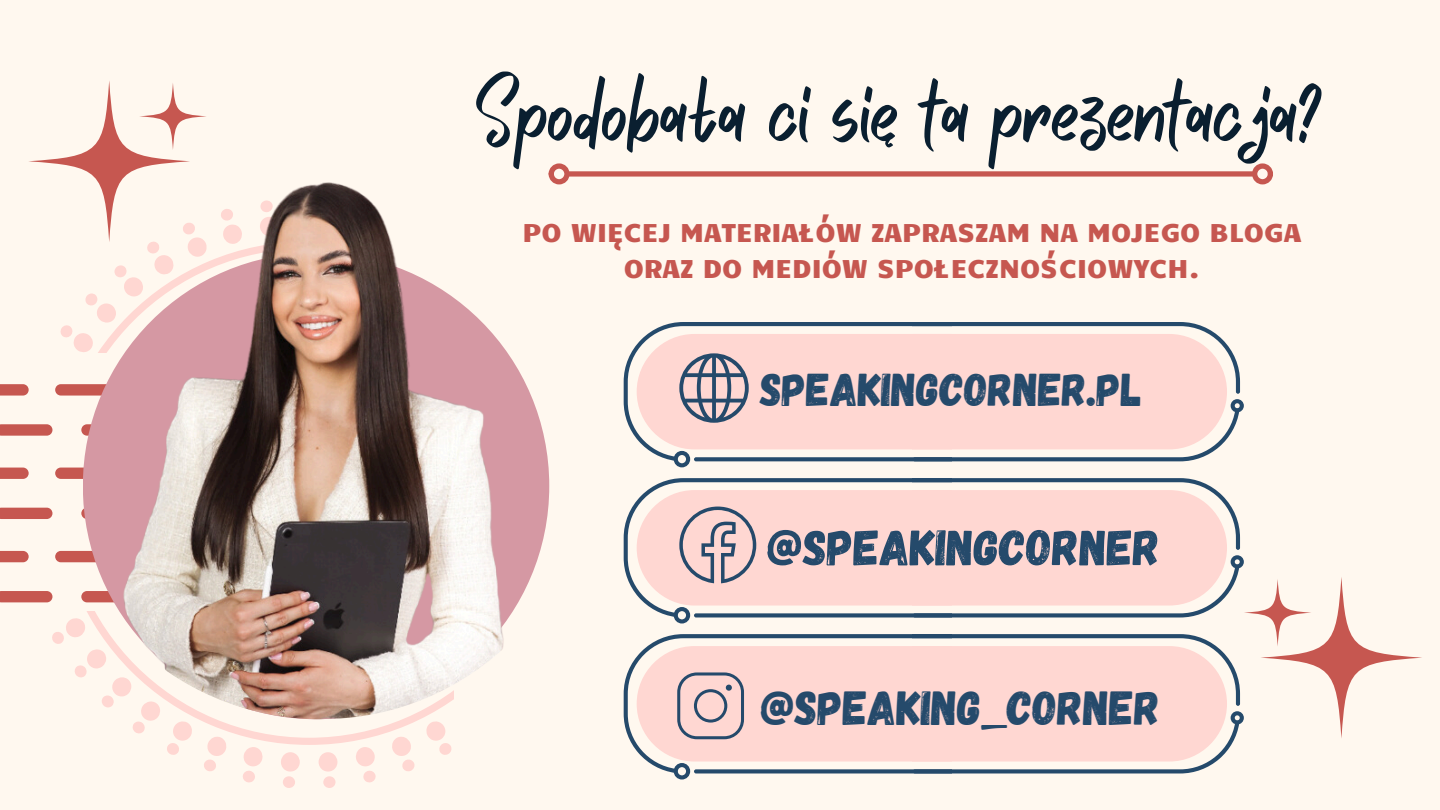
<style>
.page{position:relative;width:1440px;height:810px;background:#fff8ef}
.page>*{position:absolute;margin:0;border:0;box-sizing:border-box;transform-origin:0 0}
.t1{font:84.4px "Vintage Moon";color:#0a1f30}
.t2{font:50.2px "Gagalin";color:#254a6b}
.t3{font:47.8px "Gagalin";color:#254a6b}
.t4{font:45.9px "Gagalin";color:#254a6b}
.t5{font:26px/36px "Candal";color:#c65750;text-align:center}
</style>
<div class="page">
<div style="left:570px;top:171px;width:682px;height:6px;background:#c65750"></div>
<div style="left:549px;top:163px;width:21px;height:21px;border:5px solid #c65750;border-radius:50%"></div>
<div style="left:1252px;top:163px;width:21px;height:21px;border:5px solid #c65750;border-radius:50%"></div>
<svg style="left:0;top:424px;width:51px;height:12px"></svg>
<svg style="left:0;top:384px;width:29px;height:12px"></svg>
<svg style="left:0;top:508px;width:52px;height:11px"></svg>
<svg style="left:0;top:468px;width:29px;height:11px"></svg>
<div style="left:81px;top:591px;width:57px;height:11px;background:#c65750;border-radius:6px"></div>
<svg style="left:0;top:591px;width:52px;height:11px"></svg>
<svg style="left:0;top:551px;width:29px;height:11px"></svg>
<div style="left:55px;top:551px;width:57px;height:11px;background:#c65750;border-radius:6px"></div>
<svg style="left:60px;top:265px;width:61px;height:73px"></svg>
<svg style="left:87px;top:612px;width:367px;height:133px"></svg>
<svg style="left:426px;top:721px;width:26px;height:34px"></svg>
<svg style="left:392px;top:736px;width:23px;height:35px"></svg>
<svg style="left:356px;top:747px;width:20px;height:36px"></svg>
<svg style="left:319px;top:752px;width:19px;height:36px"></svg>
<svg style="left:281px;top:752px;width:19px;height:36px"></svg>
<svg style="left:243px;top:747px;width:20px;height:36px"></svg>
<svg style="left:203px;top:736px;width:24px;height:35px"></svg>
<svg style="left:167px;top:721px;width:25px;height:34px"></svg>
<svg style="left:52px;top:618px;width:108px;height:116px"></svg>
<svg style="left:1260px;top:577px;width:162px;height:162px"></svg>
<svg style="left:1244px;top:579px;width:67px;height:67px"></svg>
<svg style="left:28px;top:80px;width:162px;height:162px"></svg>
<svg style="left:139px;top:83px;width:68px;height:67px"></svg>
<img style="left:50px;top:177px;width:542px;height:542px;border-radius:50%">
<svg style="left:624px;top:322px;width:620px;height:145px"></svg>
<svg style="left:624px;top:478px;width:620px;height:146px"></svg>
<svg style="left:624px;top:634px;width:620px;height:146px"></svg>
<h1 class="t1" style="left:476px;top:65px;width:848px">Spodobała ci się ta prezentacja?</h1>
<p class="t5" style="left:523px;top:212px;width:780px">PO WIĘCEJ MATERIAŁÓW ZAPRASZAM NA MOJEGO BLOGA<br>ORAZ DO MEDIÓW SPOŁECZNOŚCIOWYCH.</p>
<p class="t4" style="left:760px;top:360px;width:383px">SPEAKINGCORNER.PL</p>
<p class="t2" style="left:768px;top:515px;width:394px">@SPEAKINGCORNER</p>
<p class="t3" style="left:761px;top:677px;width:400px">@SPEAKING_CORNER</p>
</div>
